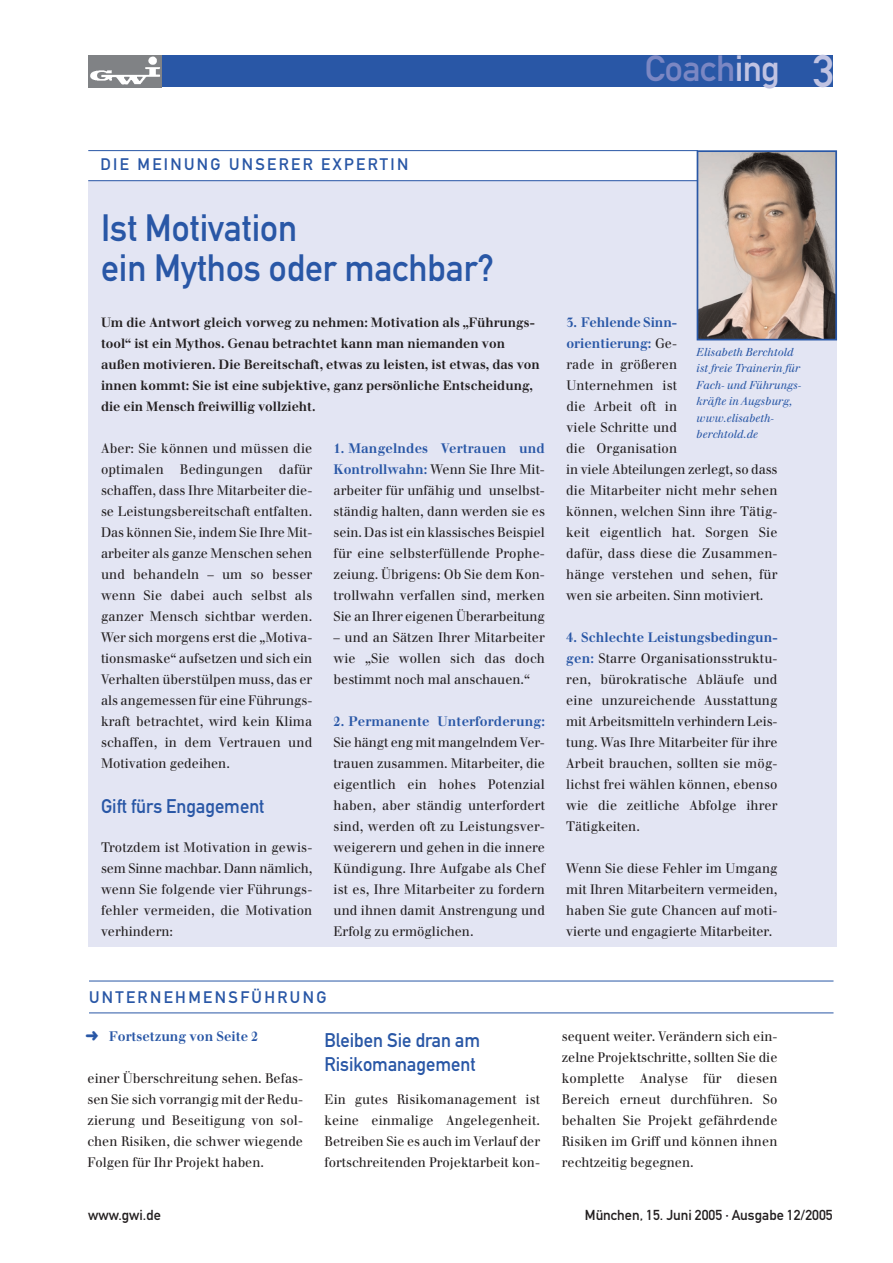
<style>
.page{position:relative;width:893px;height:1263px;background:#fff}
.page>*{position:absolute;margin:0;border:0;box-sizing:border-box;transform-origin:0 0}
.t1{font:37.5px/40.5px "DIN Mittelschrift";color:#2957a6;scale:.95 1}
.t2{font:36px "DIN Mittelschrift";letter-spacing:-.01em;color:#7b87c3}
.t3{font:19.5px/24px "DIN Mittelschrift";color:#2957a6;scale:.95 1}
.t4{font:16.5px "DIN Mittelschrift Alternate";letter-spacing:.145em;color:#2957a6}
.t5{font:14.25px "DIN Mittelschrift Alternate";color:#231f20}
.t6{font:13.5px/21px "Walbaum";letter-spacing:.005em;color:#231f20;text-align:justify;scale:.95 1}
.t7{font:700 13.5px "Walbaum";letter-spacing:.01em;color:#2957a6;scale:.95 1}
.t8{font:700 13.2px/21px "Walbaum";color:#231f20;scale:.95 1}
.t9{font:italic 11.25px/16.5px "Walbaum";color:#2957a6;scale:.95 1}
.s1{color:#c0c3e2}
.s2{font-size:45px;color:#c0c3e2}
.s3{font-weight:700;color:#2957a6}
</style>
<div class="page">
<div style="left:88px;top:55px;width:744px;height:32px;background:#2957a6"></div>
<img style="left:88px;top:55px;width:74px;height:32px">
<div style="left:88px;top:180px;width:749px;height:766px;background:#e3e5f3"></div>
<hr style="left:88px;top:150px;width:610px;height:1px;background:#2957a6">
<img style="left:699px;top:153px;width:135px;height:184px">
<div style="left:696px;top:150px;width:141px;height:190px;border:2px solid #2957a6"></div>
<hr style="left:88px;top:180px;width:609px;height:1px;background:#2957a6">
<hr style="left:89px;top:981px;width:744px;height:1px;background:#2957a6">
<hr style="left:89px;top:1013px;width:744px;height:1px;background:#2957a6">
<h2 class="t2" style="left:644px;top:55px;width:192px">Coach<span class="s1">ing</span> <span class="s2">3</span></h2>
<p class="t4" style="left:100px;top:159px;width:309px">DIE MEINUNG UNSERER EXPERTIN</p>
<h1 class="t1" style="left:101px;top:211px;width:415px">Ist Motivation<br>ein Mythos oder machbar?</h1>
<p class="t8" style="left:101px;top:313px;width:463px">Um die Antwort gleich vorweg zu nehmen: Motivation als „Führungs&shy;tool“ ist ein Mythos. Genau betrachtet kann man niemanden von außen motivieren. Die Bereitschaft, etwas zu leisten, ist etwas, das von innen kommt: Sie ist eine subjektive, ganz persönliche Entscheidung, die ein Mensch freiwillig vollzieht.</p>
<p class="t6" style="left:101px;top:439px;width:224px">Aber: Sie können und müssen die optimalen Bedingungen dafür schaffen, dass Ihre Mitarbeiter die&shy;se Leistungsbereitschaft entfalten.<br>Das können Sie, indem Sie Ihre Mit&shy;arbeiter als ganze Menschen sehen und behandeln – um so besser wenn Sie dabei auch selbst als ganzer Mensch sichtbar werden.<br>Wer sich morgens erst die „Motiva&shy;tionsmaske“ aufsetzen und sich ein Verhalten überstülpen muss, das er als angemessen für eine Führungs&shy;kraft betrachtet, wird kein Klima schaffen, in dem Vertrauen und Motivation gedeihen.</p>
<h3 class="t3" style="left:101px;top:797px;width:173px">Gift fürs Engagement</h3>
<p class="t6" style="left:101px;top:838px;width:224px">Trotzdem ist Motivation in gewis&shy;sem Sinne machbar. Dann nämlich, wenn Sie folgende vier Führungs&shy;fehler vermeiden, die Motivation verhindern:</p>
<p class="t6" style="left:333px;top:439px;width:224px"><span class="s3">1. Mangelndes Vertrauen und Kontrollwahn:</span> Wenn Sie Ihre Mit&shy;arbeiter für unfähig und unselbst&shy;ständig halten, dann werden sie es sein. Das ist ein klassisches Beispiel für eine selbsterfüllende Prophe&shy;zeiung. Übrigens: Ob Sie dem Kon&shy;trollwahn verfallen sind, merken Sie an Ihrer eigenen Überarbeitung</p>
<p class="t6" style="left:333px;top:628px;width:224px">– und an Sätzen Ihrer Mitarbeiter wie „Sie wollen sich das doch bestimmt noch mal anschauen.“</p>
<p class="t7" style="left:333px;top:716px;width:224px">2. Permanente Unterforderung:</p>
<p class="t6" style="left:333px;top:733px;width:224px">Sie hängt eng mit mangelndem Ver&shy;trauen zusammen. Mitarbeiter, die eigentlich ein hohes Potenzial haben, aber ständig unterfordert sind, werden oft zu Leistungsver&shy;weigerern und gehen in die innere Kündigung. Ihre Aufgabe als Chef ist es, Ihre Mitarbeiter zu fordern und ihnen damit Anstrengung und Erfolg zu ermöglichen.</p>
<p class="t6" style="left:566px;top:313px;width:224px;text-align:left"><span class="s3">3. Fehlende Sinn-<br>orientierung:</span> Ge-<br>rade in größeren<br>Unternehmen ist<br>die Arbeit oft in<br>viele Schritte und<br>die Organisation<br>in viele Abteilungen zerlegt, so dass die Mitarbeiter nicht mehr sehen können, welchen Sinn ihre Tätig&shy;keit eigentlich hat. Sorgen Sie dafür, dass diese die Zusammen&shy;hänge verstehen und sehen, für wen sie arbeiten. Sinn motiviert.</p>
<p class="t6" style="left:566px;top:628px;width:224px"><span class="s3">4. Schlechte Leistungsbedingun&shy;gen:</span> Starre Organisationsstruktu&shy;ren, bürokratische Abläufe und eine unzureichende Ausstattung mit Arbeitsmitteln verhindern Leis&shy;tung. Was Ihre Mitarbeiter für ihre Arbeit brauchen, sollten sie mög&shy;lichst frei wählen können, ebenso wie die zeitliche Abfolge ihrer Tätigkeiten.</p>
<p class="t6" style="left:566px;top:859px;width:224px">Wenn Sie diese Fehler im Umgang mit Ihren Mitarbeitern vermeiden, haben Sie gute Chancen auf moti&shy;vierte und engagierte Mitarbeiter.</p>
<p class="t9" style="left:696px;top:345px;width:112px">Elisabeth Berchtold ist freie Trainerin für<br>Fach- und Führungs&shy;kräfte in Augsburg, www.elisabeth&shy;berchtold.de</p>
<p class="t4" style="left:89px;top:991px;width:239px">UNTERNEHMENSFÜHRUNG</p>
<p class="t7" style="left:85px;top:1031px;width:184px">➜ Fortsetzung von Seite 2</p>
<h3 class="t3" style="left:324px;top:1030px;width:165px">Bleiben Sie dran am<br>Risikomanagement</h3>
<p class="t6" style="left:324px;top:1090px;width:228px">Ein gutes Risikomanagement ist keine einmalige Angelegenheit.<br>Betreiben Sie es auch im Verlauf der fortschreitenden Projektarbeit kon-</p>
<p class="t6" style="left:87px;top:1069px;width:228px">einer Überschreitung sehen. Befas&shy;sen Sie sich vorrangig mit der Redu&shy;zierung und Beseitigung von sol&shy;chen Risiken, die schwer wiegende Folgen für Ihr Projekt haben.</p>
<p class="t6" style="left:562px;top:1027px;width:228px">sequent weiter. Verändern sich ein&shy;zelne Projektschritte, sollten Sie die komplette Analyse für diesen Bereich erneut durchführen. So behalten Sie Projekt gefährdende Risiken im Griff und können ihnen rechtzeitig begegnen.</p>
<p class="t5" style="left:88px;top:1210px;width:74px">www.gwi.de</p>
<p class="t5" style="left:585px;top:1210px;width:249px">München, 15. Juni 2005 · Ausgabe 12/2005</p>
</div>
